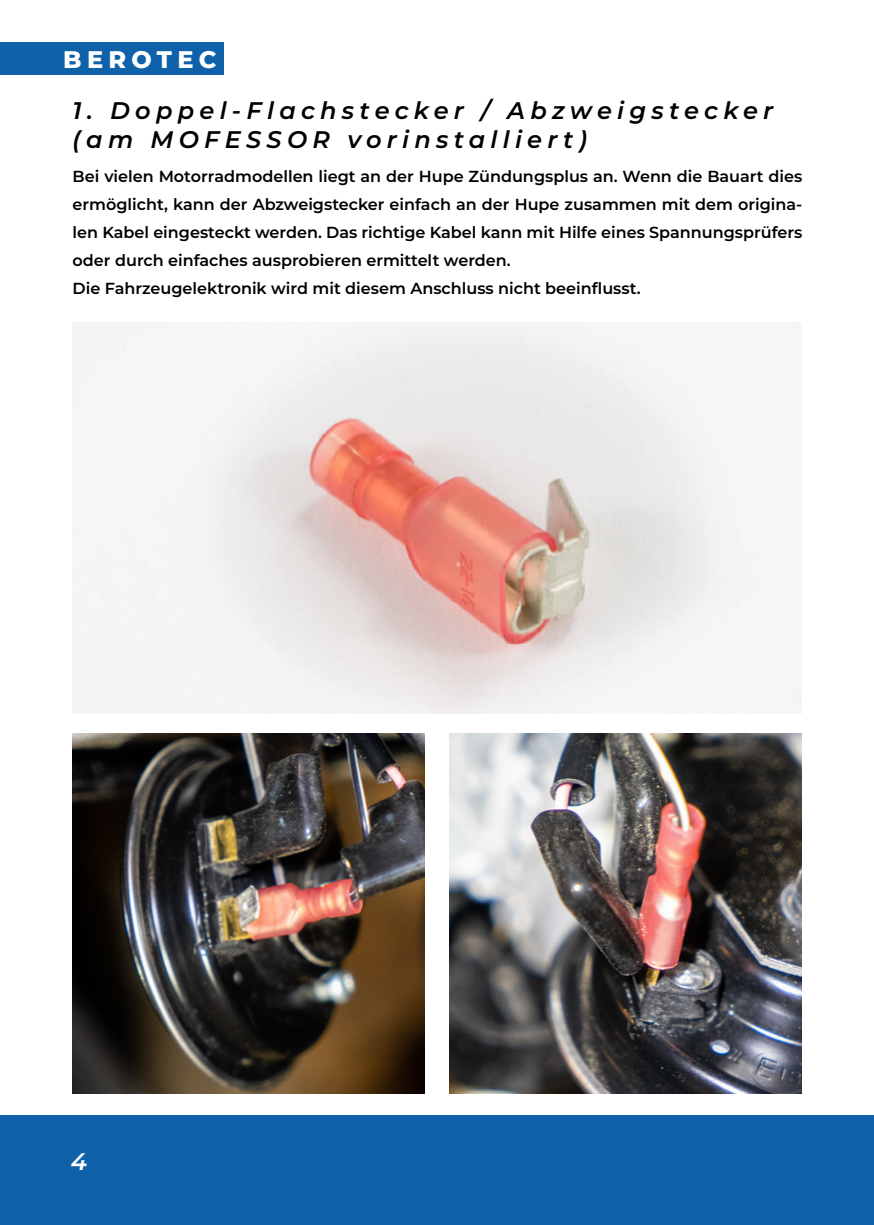
<style>
.page{position:relative;width:874px;height:1225px;background:#fff}
.page>*{position:absolute;margin:0;border:0;box-sizing:border-box;transform-origin:0 0}
.t1{font:italic 600 24px/28.8px "Montserrat";letter-spacing:.22em;color:#000}
.t2{font:800 24px "Montserrat";letter-spacing:.22em;color:#fff}
.t3{font:italic 600 24px "Montserrat";color:#fdfdfd}
.t4{font:600 16px/28px "Montserrat";color:#000}
</style>
<div class="page">
<div style="left:0;top:1115px;width:873px;height:110px;background:#0f61a9"></div>
<div style="left:0;top:43px;width:223px;height:32px;background:#0f61a9"></div>
<img style="left:72px;top:322px;width:729px;height:391px">
<img style="left:73px;top:733px;width:352px;height:361px">
<img style="left:449px;top:733px;width:352px;height:361px">
<h1 class="t2" style="left:63px;top:41px;width:155px">BEROTEC</h1>
<h1 class="t1" style="left:73px;top:95px;width:702px">1. Doppel-Flachstecker / Abzweigstecker (am MOFESSOR vorinstalliert)</h1>
<p class="t4" style="left:73px;top:162px;width:731px">Bei vielen Motorradmodellen liegt an der Hupe Zündungsplus an. Wenn die Bauart dies ermöglicht, kann der Abzweigstecker einfach an der Hupe zusammen mit dem origina&shy;len Kabel eingesteckt werden. Das richtige Kabel kann mit Hilfe eines Spannungsprüfers oder durch einfaches ausprobieren ermittelt werden.<br>Die Fahrzeugelektronik wird mit diesem Anschluss nicht beeinflusst.</p>
<h1 class="t3" style="left:71px;top:1144px;width:18px">4</h1>
</div>
